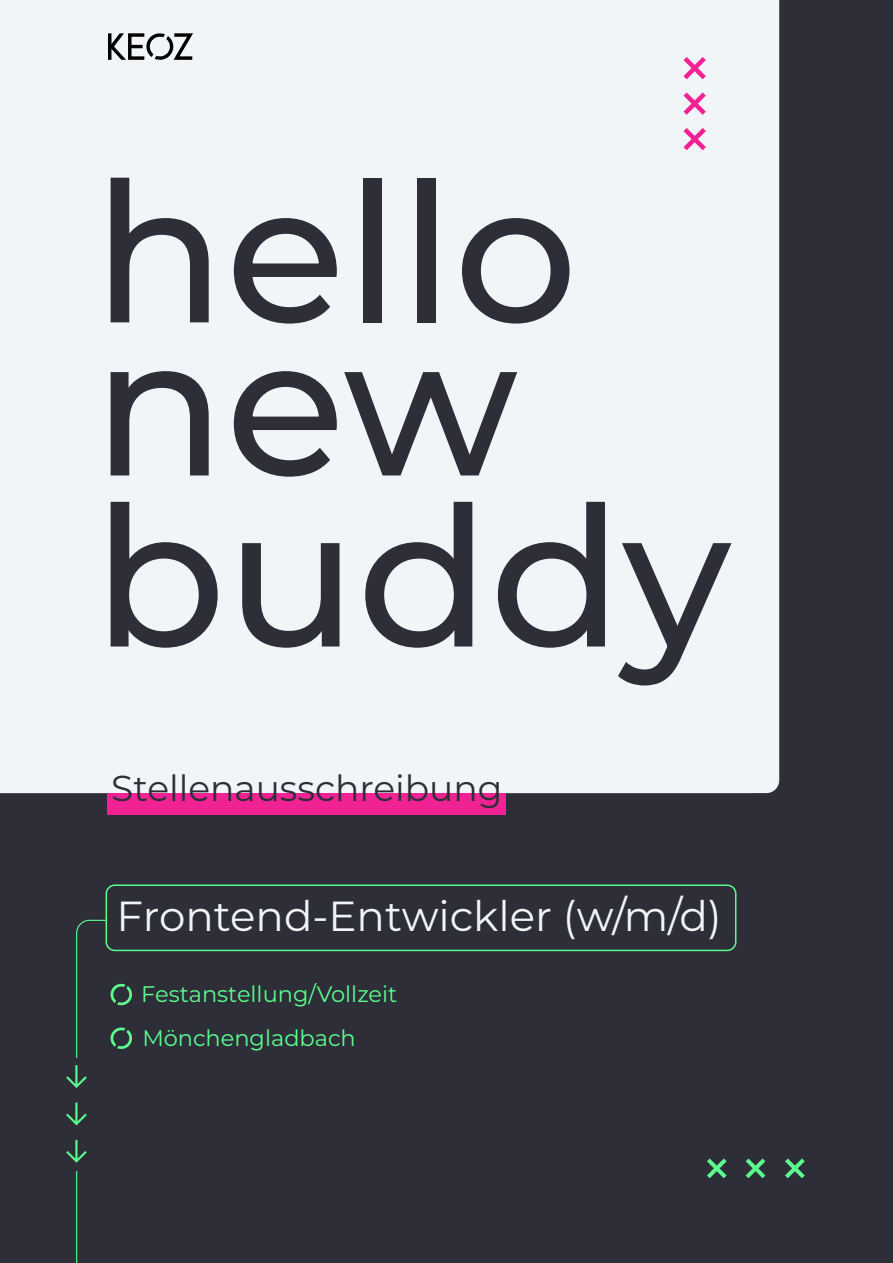
<style>
.page{position:relative;width:893px;height:1263px;background:#fff}
.page>*{position:absolute;margin:0;border:0;box-sizing:border-box;transform-origin:0 0}
.t1{font:100 195px/153px "Montserrat";color:#2d2e38}
.t2{font:42px "Montserrat";color:#f2f5f8}
.t3{font:100 36px "Montserrat";color:#2d2e38}
.t4{font:100 22.5px/43.3px "Montserrat";color:#5bfd8e}
</style>
<div class="page">
<div style="left:752px;top:0;width:141px;height:795px;background:#2d2e38"></div>
<div style="left:0;top:793px;width:893px;height:470px;background:#2d2e38"></div>
<div style="left:76px;top:920px;width:817px;height:343px;background:#2d2e38"></div>
<div style="left:0;top:0;width:779px;height:793px;background:#f2f5f8"></div>
<svg style="left:785px;top:1158px;width:20px;height:20px"></svg>
<svg style="left:746px;top:1158px;width:19px;height:20px"></svg>
<svg style="left:707px;top:1158px;width:20px;height:20px"></svg>
<div style="left:53px;top:1058px;width:47px;height:113px;background:#2d2e38"></div>
<svg style="left:108px;top:33px;width:85px;height:27px"></svg>
<div style="left:107px;top:793px;width:399px;height:21px;background:#f02294"></div>
<svg style="left:683px;top:128px;width:23px;height:22px"></svg>
<svg style="left:683px;top:92px;width:23px;height:23px"></svg>
<svg style="left:683px;top:57px;width:23px;height:22px"></svg>
<svg style="left:66px;top:1065px;width:21px;height:23px"></svg>
<svg style="left:66px;top:1102px;width:21px;height:23px"></svg>
<svg style="left:66px;top:1140px;width:21px;height:23px"></svg>
<div style="left:107px;top:894px;width:786px;height:58px;background:#2d2e38"></div>
<div style="left:106px;top:884px;width:630px;height:67px;border:2px solid #5bfd8e;border-radius:9px"></div>
<svg style="left:110px;top:983px;width:22px;height:22px"></svg>
<svg style="left:110px;top:1027px;width:22px;height:22px"></svg>
<h1 class="t1" style="left:93px;top:172px;width:486px">hello new</h1>
<h1 class="t1" style="left:93px;top:496px;width:640px">buddy</h1>
<h3 class="t3" style="left:111px;top:764px;width:393px">Stellenausschreibung</h3>
<h2 class="t2" style="left:117px;top:887px;width:607px">Frontend-Entwickler (w/m/d)</h2>
<p class="t4" style="left:141px;top:972px;width:258px">Festanstellung/Vollzeit<br>Mönchengladbach</p>
</div>
